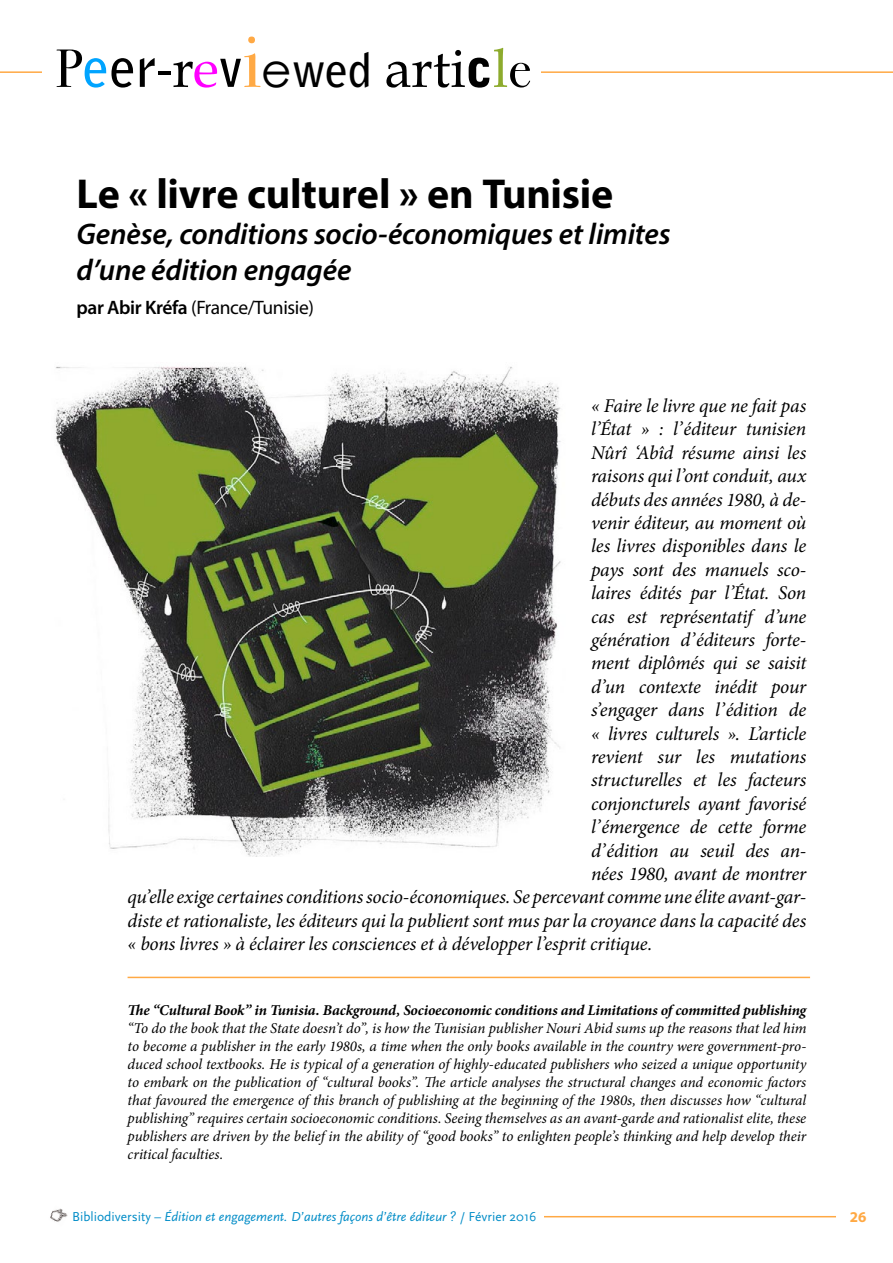
<style>
.page{position:relative;width:893px;height:1263px;background:#fff}
.page>*{position:absolute;margin:0;border:0;box-sizing:border-box;transform-origin:0 0}
.t1{font:53.7px "Book Antiqua";color:#000}
.t2{font:700 42px "Myriad Pro";letter-spacing:-.005em;color:#000}
.t3{font:italic 600 30px/36px "Myriad Pro";letter-spacing:-.005em;color:#000}
.t4{font:italic 19.5px "Minion Pro";letter-spacing:-.015em;color:#000}
.t5{font:19.5px "Myriad Pro";letter-spacing:-.02em;color:#000}
.t6{font:italic 15px/18px "Minion Pro";letter-spacing:-.005em;color:#000;text-align:justify}
.t7{font:italic 700 15px "Minion Pro";letter-spacing:-.01em;color:#000}
.t8{font:700 15px "Myriad Pro";color:#ffa944}
.t9{font:italic 13.5px "Scala Sans";color:#008cc7}
.s1{font-family:"Bodoni Svty Two ITCTT Book"}
.s2{font-family:"Bell Gothic Std";font-weight:700;color:#00a4ff}
.s3{font-family:"Bell Gothic Std";font-weight:700}
.s4{font-family:"Myriad Pro";font-size:51px}
.s5{color:#f0f}
.s6{font-family:"Bodoni Svty Two ITCTT Book";font-size:74.7px;color:#ffa944}
.s7{font-family:"Century Gothic";font-size:46.95px}
.s8{font-family:"Bell Gothic Std";font-weight:700;font-size:46.95px}
.s9{font-family:"Bell Gothic Std";font-weight:900}
.s10{color:#8dab2d}
.s11{font-weight:600}
.s12{font-style:normal}
</style>
<div class="page">
<hr style="left:0;top:71px;width:893px;height:2px;background:#ffa944">
<div style="left:51px;top:17px;width:489px;height:77px;background:#fff"></div>
<hr style="left:66px;top:1216px;width:770px;height:1px;background:#ffa944">
<div style="left:65px;top:1210px;width:478px;height:24px;background:#fff"></div>
<img style="left:50px;top:1208px;width:18px;height:14px">
<hr style="left:128px;top:977px;width:682px;height:1px;background:#ffa944">
<img style="left:55px;top:366px;width:506px;height:490px">
<h1 class="t1" style="left:55px;top:35px;width:478px"><span class="s1">P</span><span class="s2">e</span><span class="s3">er</span><span class="s4">-</span>r<span class="s5">e</span><span class="s3">v</span><span class="s6">i</span><span class="s7">e</span><span class="s8">wed</span> arti<span class="s9">c</span><span class="s10">l</span><span class="s1">e</span></h1>
<h2 class="t2" style="left:77px;top:166px;width:538px">Le « livre culturel » en Tunisie</h2>
<h3 class="t3" style="left:77px;top:215px;width:596px">Genèse, conditions socio-économiques et limites d’une édition engagée</h3>
<p class="t5" style="left:77px;top:296px;width:239px"><span class="s11">par Abir Kréfa</span> (France/Tunisie)</p>
<p class="t4" style="left:591px;top:392px;width:217px">« Faire le livre que ne fait pas</p>
<p class="t4" style="left:591px;top:416px;width:217px">l’État » : l’éditeur tunisien</p>
<p class="t4" style="left:591px;top:439px;width:217px">Nûrî ‘Abîd résume ainsi les</p>
<p class="t4" style="left:591px;top:463px;width:217px">raisons qui l’ont conduit, aux</p>
<p class="t4" style="left:591px;top:486px;width:217px">débuts des années 1980, à de-</p>
<p class="t4" style="left:591px;top:509px;width:217px">venir éditeur, au moment où</p>
<p class="t4" style="left:591px;top:533px;width:217px">les livres disponibles dans le</p>
<p class="t4" style="left:591px;top:556px;width:217px">pays sont des manuels sco-</p>
<p class="t4" style="left:591px;top:580px;width:217px">laires édités par l’État. Son</p>
<p class="t4" style="left:591px;top:603px;width:217px">cas est représentatif d’une</p>
<p class="t4" style="left:591px;top:626px;width:217px">génération d’éditeurs forte-</p>
<p class="t4" style="left:591px;top:650px;width:217px">ment diplômés qui se saisit</p>
<p class="t4" style="left:591px;top:673px;width:217px">d’un contexte inédit pour</p>
<p class="t4" style="left:591px;top:697px;width:217px">s’engager dans l’édition de</p>
<p class="t4" style="left:591px;top:720px;width:217px">« livres culturels ». L’article</p>
<p class="t4" style="left:591px;top:743px;width:217px">revient sur les mutations</p>
<p class="t4" style="left:591px;top:767px;width:217px">structurelles et les facteurs</p>
<p class="t4" style="left:591px;top:790px;width:217px">conjoncturels ayant favorisé</p>
<p class="t4" style="left:591px;top:814px;width:217px">l’émergence de cette forme</p>
<p class="t4" style="left:591px;top:837px;width:217px">d’édition au seuil des an-</p>
<p class="t4" style="left:591px;top:860px;width:217px">nées 1980, avant de montrer</p>
<p class="t4" style="left:128px;top:884px;width:680px">qu’elle exige certaines conditions socio-économiques. Se percevant comme une élite avant-gar-</p>
<p class="t4" style="left:128px;top:907px;width:680px">diste et rationaliste, les éditeurs qui la publient sont mus par la croyance dans la capacité des</p>
<p class="t4" style="left:128px;top:931px;width:526px">« bons livres » à éclairer les consciences et à développer l’esprit critique.</p>
<p class="t7" style="left:128px;top:1000px;width:680px">The “Cultural Book” in Tunisia. Background, Socioeconomic conditions and Limitations of committed publishing</p>
<p class="t6" style="left:128px;top:1019px;width:680px">“To do the book that the State doesn’t do”, is how the Tunisian publisher Nouri Abid sums up the reasons that led him to become a publisher in the early 1980s, a time when the only books available in the country were government-pro&shy;duced school textbooks. He is typical of a generation of highly-educated publishers who seized a unique opportunity to embark on the publication of “cultural books”. The article analyses the structural changes and economic factors that favoured the emergence of this branch of publishing at the beginning of the 1980s, then discusses how “cultural publishing” requires certain socioeconomic conditions. Seeing themselves as an avant-garde and rationalist elite, these publishers are driven by the belief in the ability of “good books” to enlighten people’s thinking and help develop their critical faculties.</p>
<p class="t9" style="left:72px;top:1209px;width:466px"><span class="s12">Bibliodiversity</span> – Édition et engagement. D’autres façons d’être éditeur ? <span class="s12">/ Février 2016</span></p>
<p class="t8" style="left:850px;top:1207px;width:18px">26</p>
</div>
